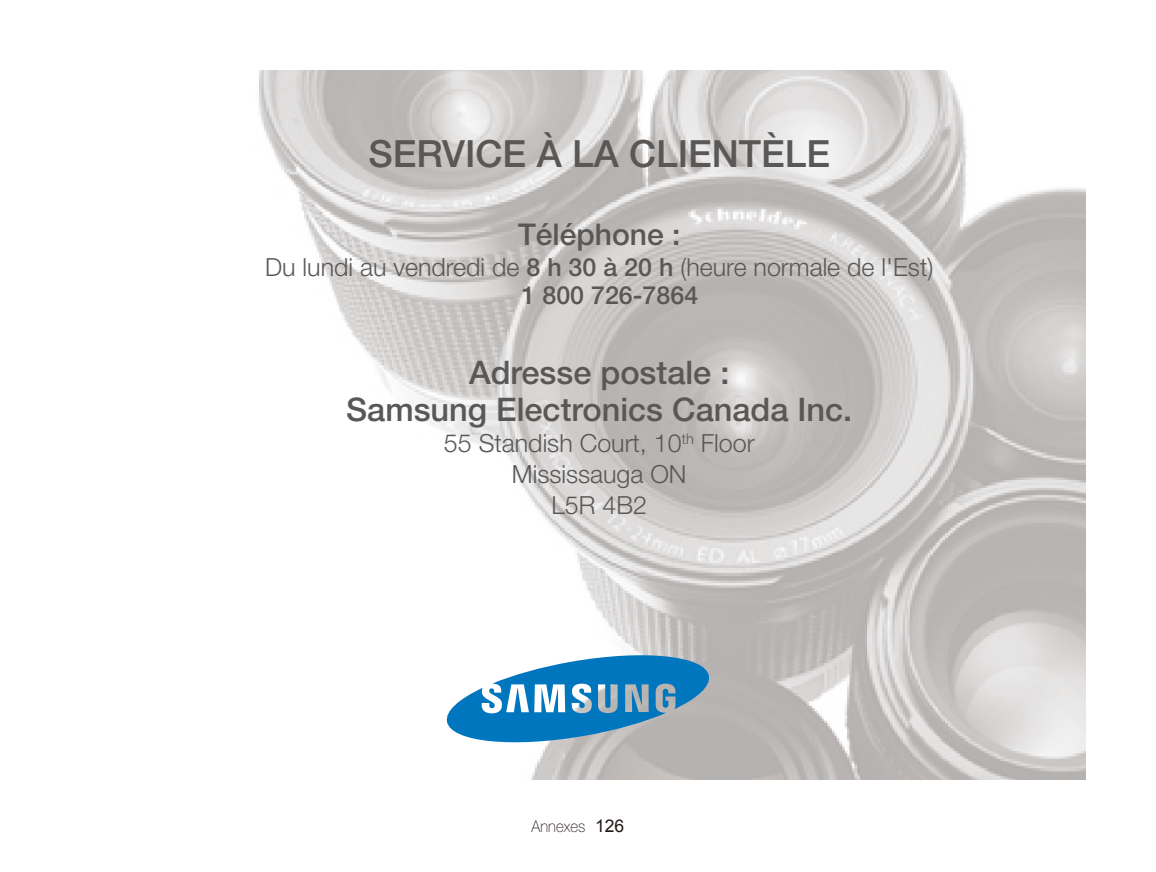
<style>
.page{position:relative;width:1156px;height:872px;background:#fff}
.page>*{position:absolute;margin:0;border:0;box-sizing:border-box;transform-origin:0 0}
.t1{font:500 37.5px "Helvetica Neue";color:#595857}
.t2{font:500 32.5px/37.5px "Helvetica Neue";color:#595857;text-align:center}
.t3{font:500 30px "Helvetica Neue";color:#595857}
.t4{font:300 25px/31px "Helvetica Neue";color:#595857}
.t5{font:100 16.25px "Helvetica Neue";color:#231916;scale:.92 1}
.s1{font-weight:500}
.s2{font-family:"Arial";font-weight:400;font-size:17.5px}
</style>
<div class="page">
<img style="left:259px;top:71px;width:825px;height:709px">
<svg style="left:446px;top:655px;width:263px;height:87px"></svg>
<h1 class="t1" style="left:368px;top:141px;width:463px">SERVICE À LA CLIENTÈLE</h1>
<p class="t3" style="left:518px;top:223px;width:164px">Téléphone :</p>
<p class="t4" style="left:521px;top:256px;width:413px;line-height:27.5px;text-indent:-256px">Du lundi au vendredi de <span class="s1">8 h 30 à 20 h</span> (heure normale de l'Est)<br><span class="s1">1 800 726-7864</span></p>
<h2 class="t2" style="left:346px;top:356px;width:507px">Adresse postale :<br>Samsung Electronics Canada Inc.</h2>
<p class="t4" style="left:444px;top:430px;width:312px;text-align:center">55 Standish Court, 10<sup>th</sup> Floor<br>Mississauga ON<br>L5R 4B2</p>
<p class="t5" style="left:531px;top:820px;width:102px">Annexes <span class="s2">126</span></p>
</div>
